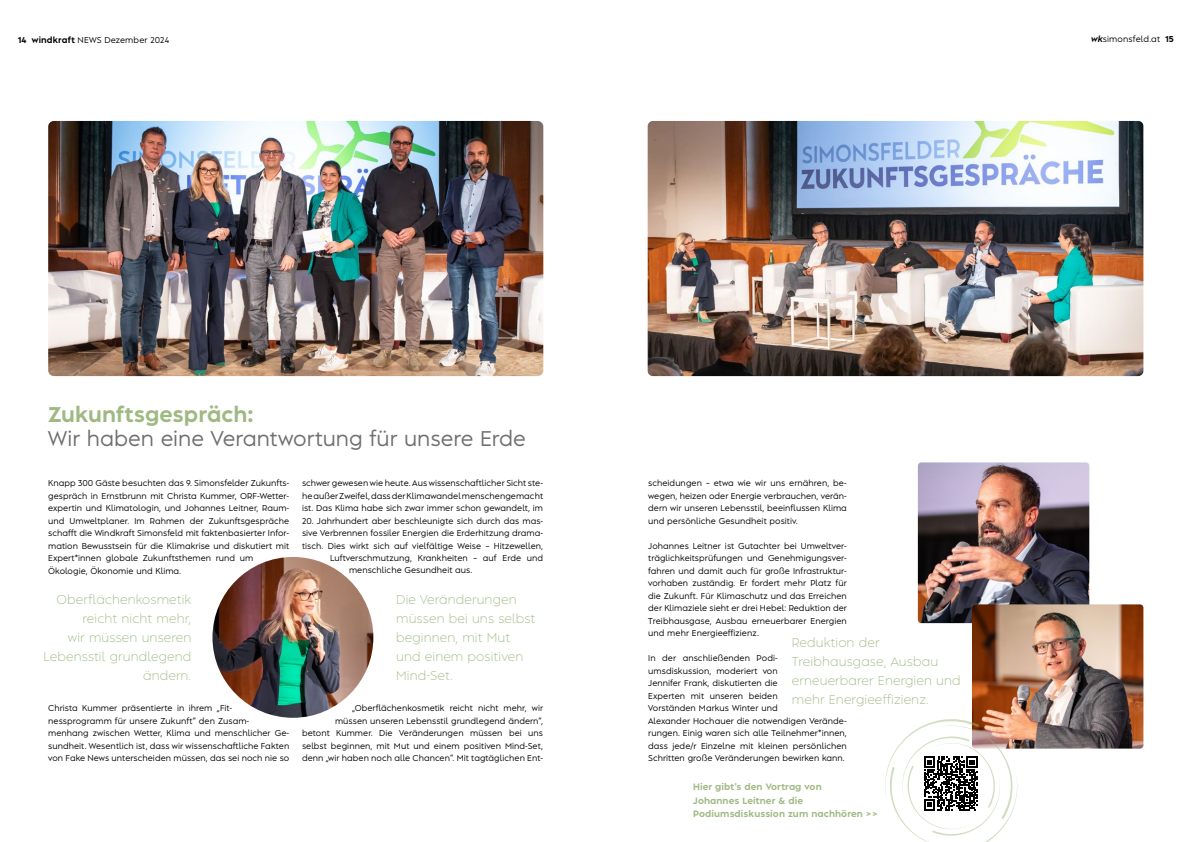
<style>
.page{position:relative;width:1191px;height:842px;background:#fff}
.page>*{position:absolute;margin:0;border:0;box-sizing:border-box;transform-origin:0 0}
.t1{font:20px "Albula Pro";color:#706f6f}
.t2{font:700 20px "Albula Pro";color:#9fb983}
.t3{font:300 12px/19px "Albula Pro";letter-spacing:.01em;color:#9fb983}
.t4{font:700 8.6px/13.6px "Albula Pro";letter-spacing:.01em;color:#9fb983}
.t5{font:8px/12.5px "Albula Pro";letter-spacing:.01em;color:#000}
.s1{font-weight:700}
.s2{font-weight:700;font-style:italic}
</style>
<div class="page">
<img style="left:48px;top:121px;width:495px;height:255px">
<img style="left:647px;top:121px;width:496px;height:255px">
<img style="left:212px;top:557px;width:161px;height:161px;border-radius:80px">
<img style="left:918px;top:462px;width:171px;height:161px">
<img style="left:972px;top:604px;width:171px;height:145px">
<svg style="left:885px;top:718px;width:132px;height:124px"></svg>
<p class="t5" style="left:18px;top:33px;width:153px"><span class="s1">14 windkraft</span> NEWS Dezember 2024</p>
<p class="t5" style="left:1091px;top:32px;width:84px"><span class="s2">wk</span>simonsfeld.at <span class="s1">15</span></p>
<h1 class="t2" style="left:48px;top:397px;width:207px">Zukunftsgespräch:</h1>
<h1 class="t1" style="left:48px;top:422px;width:479px">Wir haben eine Verantwortung für unsere Erde</h1>
<p class="t5" style="left:48px;top:476px;width:243px">Knapp 300 Gäste besuchten das 9. Simonsfelder Zukunfts&shy;gespräch in Ernstbrunn mit Christa Kummer, ORF-Wetter&shy;expertin und Klimatologin, und Johannes Leitner, Raum&shy;und Umweltplaner. Im Rahmen der Zukunftsgespräche schafft die Windkraft Simonsfeld mit faktenbasierter Infor&shy;mation Bewusstsein für die Klimakrise und diskutiert mit Expert*innen globale Zukunftsthemen rund um Ökologie, Ökonomie und Klima.</p>
<p class="t5" style="left:302px;top:476px;width:243px;text-align:justify">schwer gewesen wie heute. Aus wissenschaftlicher Sicht ste&shy;he außer Zweifel, dass der Klimawandel menschengemacht ist. Das Klima habe sich zwar immer schon gewandelt, im</p>
<p class="t5" style="left:302px;top:514px;width:243px">20. Jahrhundert aber beschleunigte sich durch das mas-</p>
<p class="t5" style="left:302px;top:526px;width:243px">sive Verbrennen fossiler Energien die Erderhitzung drama-</p>
<p class="t5" style="left:302px;top:539px;width:242px">tisch. Dies wirkt sich auf vielfältige Weise – Hitzewellen,</p>
<p class="t5" style="left:330px;top:551px;width:215px">Luftverschmutzung, Krankheiten – auf Erde und</p>
<p class="t5" style="left:349px;top:564px;width:125px">menschliche Gesundheit aus.</p>
<h2 class="t3" style="left:43px;top:589px;width:149px;text-align:right">Oberflächenkosmetik reicht nicht mehr,<br>wir müssen unseren<br>Lebensstil grundlegend ändern.</h2>
<h2 class="t3" style="left:396px;top:589px;width:141px">Die Veränderungen müssen bei uns selbst beginnen, mit Mut und einem positiven<br>Mind-Set.</h2>
<p class="t5" style="left:48px;top:701px;width:243px">Christa Kummer präsentierte in ihrem „Fit&shy;nessprogramm für unsere Zukunft“ den Zusam&shy;menhang zwischen Wetter, Klima und menschlicher Ge&shy;sundheit. Wesentlich ist, dass wir wissenschaftliche Fakten von Fake News unterscheiden müssen, das sei noch nie so</p>
<p class="t5" style="left:302px;top:701px;width:243px;text-align:right">„Oberflächenkosmetik reicht nicht mehr, wir<br>müssen unseren Lebensstil grundlegend ändern“,<br>betont Kummer. Die Veränderungen müssen bei uns selbst beginnen, mit Mut und einem positiven Mind-Set, denn „wir haben noch alle Chancen“. Mit tagtäglichen Ent-</p>
<p class="t5" style="left:648px;top:476px;width:200px;text-align:justify">scheidungen – etwa wie wir uns ernähren, be&shy;wegen, heizen oder Energie verbrauchen, verän&shy;dern wir unseren Lebensstil, beeinflussen Klima und persönliche Gesundheit positiv.</p>
<p class="t5" style="left:648px;top:539px;width:200px;text-align:justify">Johannes Leitner ist Gutachter bei Umweltver&shy;träglichkeitsprüfungen und Genehmigungsver&shy;fahren und damit auch für große Infrastruktur&shy;vorhaben zuständig. Er fordert mehr Platz für die Zukunft. Für Klimaschutz und das Erreichen der Klimaziele sieht er drei Hebel: Reduktion der Treibhausgase, Ausbau erneuerbarer Energien und mehr Energieeffizienz.</p>
<p class="t5" style="left:648px;top:651px;width:200px">In der anschließenden Podi-<br>umsdiskussion, moderiert von<br>Jennifer Frank, diskutierten die<br>Experten mit unseren beiden<br>Vorständen Markus Winter und<br>Alexander Hochauer die notwendigen Verände&shy;rungen. Einig waren sich alle Teilnehmer*innen, dass jede/r Einzelne mit kleinen persönlichen Schritten große Veränderungen bewirken kann.</p>
<h2 class="t3" style="left:792px;top:632px;width:170px">Reduktion der<br>Treibhausgase, Ausbau erneuerbarer Energien und mehr Energieeffizienz.</h2>
<p class="t4" style="left:693px;top:779px;width:186px">Hier gibt's den Vortrag von<br>Johannes Leitner &amp; die<br>Podiumsdiskussion zum nachhören &gt;&gt;</p>
</div>
